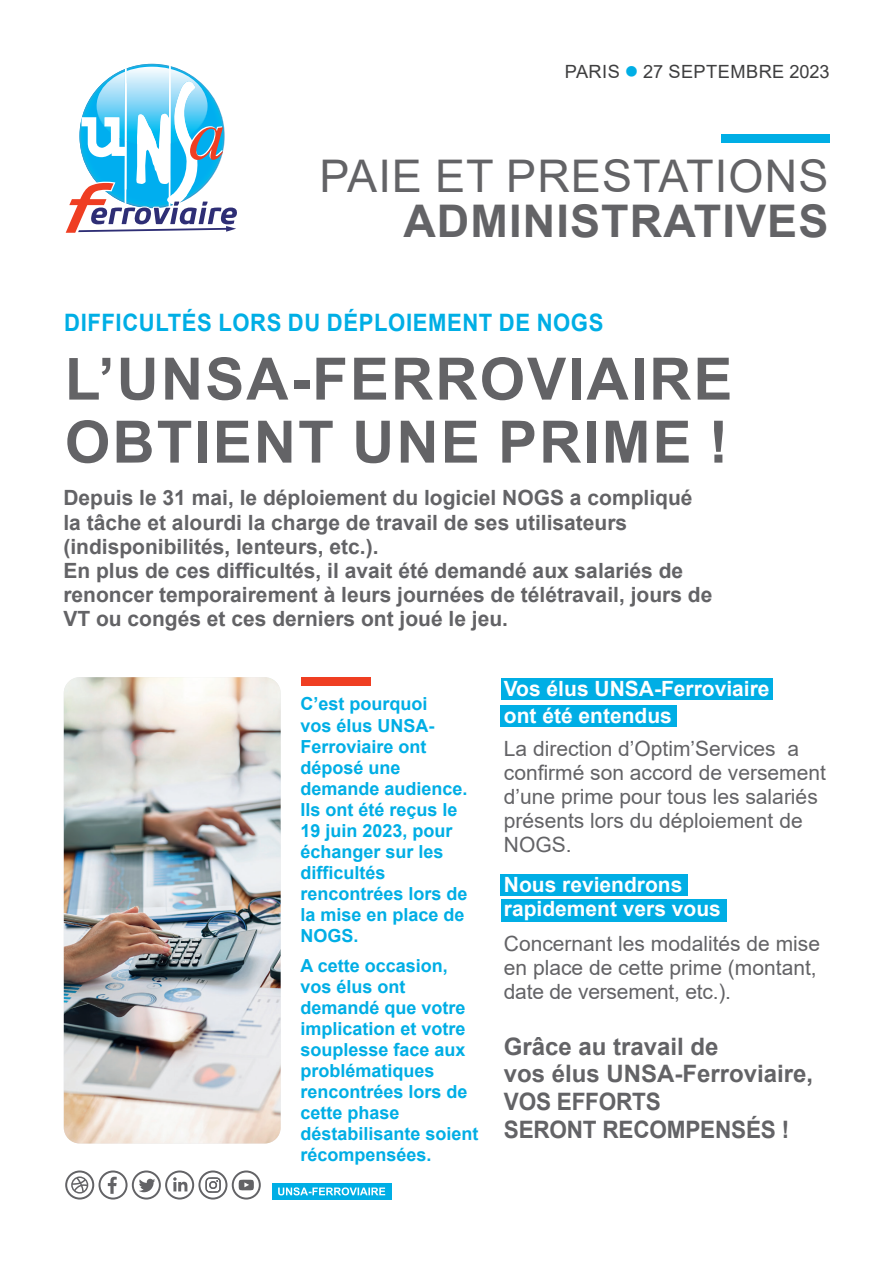
<style>
.page{position:relative;width:893px;height:1263px;background:#fff}
.page>*{position:absolute;margin:0;border:0;box-sizing:border-box;transform-origin:0 0}
.t1{font:700 58.5px/63px "Arial";letter-spacing:.035em;color:#636366}
.t2{font:45px "Arial";letter-spacing:.025em;color:#636366}
.t3{font:700 45px "Arial";letter-spacing:.025em;color:#636366}
.t4{font:700 24px/27.6px "Arial";color:#636366}
.t5{font:700 24px "Arial";letter-spacing:.025em;color:#00aee5;scale:.92 1}
.t6{font:700 21px/24.2px "Arial";color:#636366}
.t7{font:21px/24px "Arial";color:#636366}
.t8{font:700 21px/27px "Arial";color:#fff}
.t9{font:18.15px "Arial";letter-spacing:.025em;color:#3e3e3f}
.t10{font:700 18px/21px "Arial";color:#00aee5}
.s1{color:#00aee5}
</style>
<div class="page">
<div style="left:501px;top:899px;width:225px;height:23px;background:#00aee5"></div>
<div style="left:500px;top:874px;width:188px;height:21px;background:#00aee5"></div>
<div style="left:500px;top:705px;width:177px;height:21px;background:#00aee5"></div>
<svg style="left:65px;top:1170px;width:196px;height:29px"></svg>
<div style="left:301px;top:677px;width:70px;height:9px;background:#ef3e22"></div>
<div style="left:272px;top:1183px;width:119px;height:16px;background:#00aee5"></div>
<svg style="left:278px;top:1187px;width:107px;height:8px"></svg>
<svg style="left:65px;top:64px;width:172px;height:169px"></svg>
<div style="left:721px;top:134px;width:108px;height:9px;background:#00aee5"></div>
<img style="left:64px;top:677px;width:217px;height:466px">
<div style="left:501px;top:678px;width:272px;height:21px;background:#00aee5"></div>
<p class="t9" style="left:565px;top:59px;width:266px">PARIS <span class="s1">●</span> 27 SEPTEMBRE 2023</p>
<h2 class="t2" style="left:319px;top:145px;width:510px">PAIE ET PRESTATIONS</h2>
<h2 class="t3" style="left:403px;top:189px;width:426px">ADMINISTRATIVES</h2>
<h3 class="t5" style="left:64px;top:305px;width:588px">DIFFICULTÉS LORS DU DÉPLOIEMENT DE NOGS</h3>
<h1 class="t1" style="left:65px;top:348px;width:669px">L’UNSA-FERROVIAIRE<br>OBTIENT UNE PRIME !</h1>
<p class="t6" style="left:63px;top:486px;width:650px">Depuis le 31 mai, le déploiement du logiciel NOGS a compliqué la tâche et alourdi la charge de travail de ses utilisateurs (indisponibilités, lenteurs, etc.).<br>En plus de ces difficultés, il avait été demandé aux salariés de renoncer temporairement à leurs journées de télétravail, jours de VT ou congés et ces derniers ont joué le jeu.</p>
<p class="t10" style="left:300px;top:694px;width:169px">C’est pourquoi<br>vos élus UNSA-<br>Ferroviaire ont déposé une demande audience.<br>Ils ont été reçus le<br>19 juin 2023, pour échanger sur les difficultés rencontrées lors de la mise en place de<br>NOGS.</p>
<p class="t10" style="left:300px;top:955px;width:180px">A cette occasion, vos élus ont demandé que votre implication et votre souplesse face aux problématiques rencontrées lors de cette phase déstabilisante soient récompensées.</p>
<p class="t8" style="left:504px;top:675px;width:267px">Vos élus UNSA-Ferroviaire ont été entendus</p>
<p class="t7" style="left:504px;top:736px;width:324px">La direction d’Optim’Services a confirmé son accord de versement d’une prime pour tous les salariés présents lors du déploiement de<br>NOGS.</p>
<p class="t8" style="left:504px;top:873px;width:219px;line-height:24.2px">Nous reviendrons rapidement vers vous</p>
<p class="t7" style="left:504px;top:931px;width:318px">Concernant les modalités de mise en place de cette prime (montant, date de versement, etc.).</p>
<h3 class="t4" style="left:504px;top:1033px;width:311px">Grâce au travail de<br>vos élus UNSA-Ferroviaire,<br>VOS EFFORTS<br>SERONT RECOMPENSÉS !</h3>
</div>
